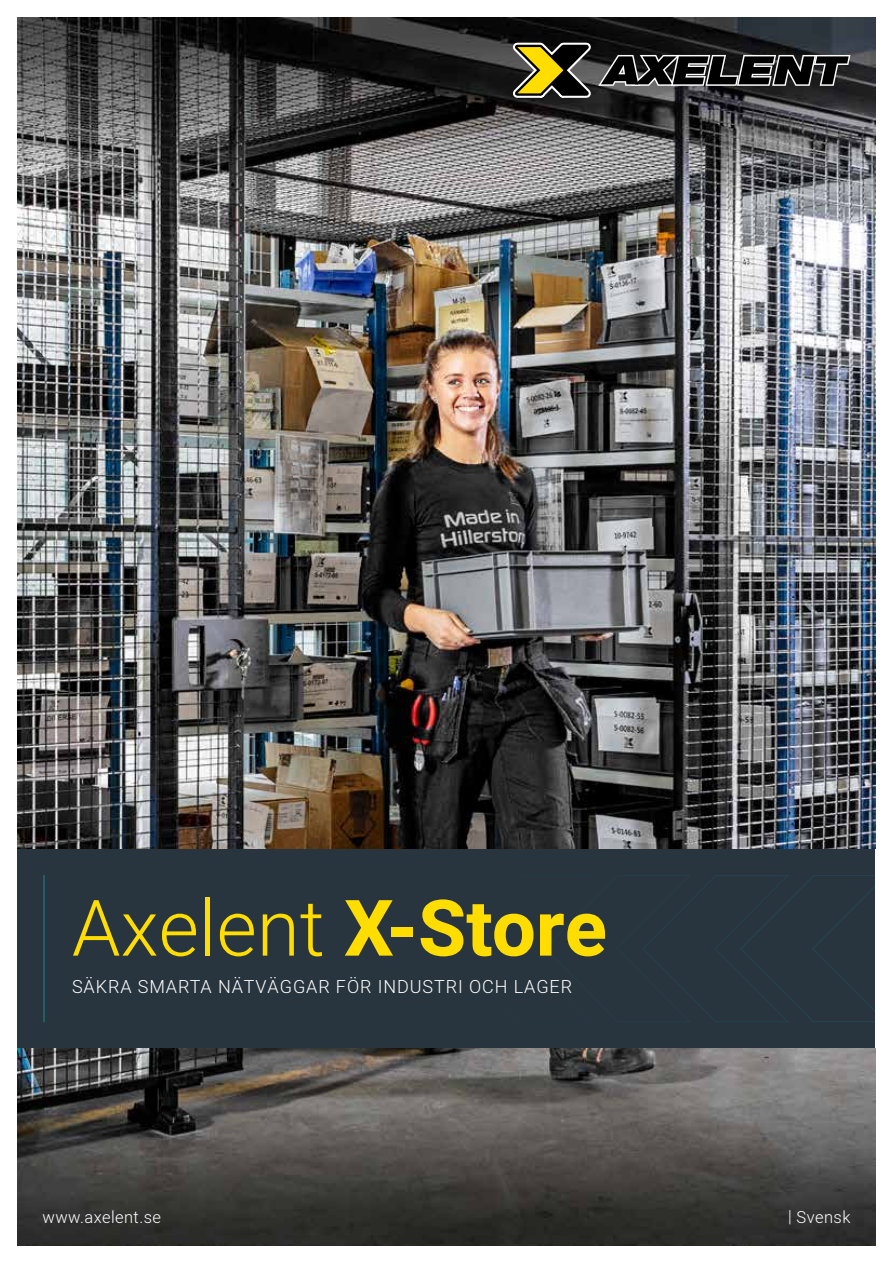
<style>
.page{position:relative;width:893px;height:1263px;background:#fff}
.page>*{position:absolute;margin:0;border:0;box-sizing:border-box;transform-origin:0 0}
.t1{font:300 78px "Heebo";color:#fd0}
.t2{font:300 18px "Heebo";letter-spacing:.05em;color:#fff}
.t3{font:300 16.5px "Heebo";letter-spacing:.025em;color:#fff}
.s1{font-weight:700}
</style>
<div class="page">
<img style="left:17px;top:17px;width:859px;height:1229px">
<div style="left:17px;top:849px;width:859px;height:199px;background:#28353f"></div>
<hr style="left:43px;top:875px;width:2px;height:147px;background:#256a73">
<svg style="left:643px;top:874px;width:233px;height:149px"></svg>
<svg style="left:513px;top:43px;width:337px;height:55px;background:#424033"></svg>
<h1 class="t1" style="left:72px;top:874px;width:537px">Axelent <span class="s1">X-Store</span></h1>
<p class="t2" style="left:72px;top:974px;width:502px">SÄKRA SMARTA NÄTVÄGGAR FÖR INDUSTRI OCH LAGER</p>
<p class="t3" style="left:43px;top:1205px;width:120px">www.axelent.se</p>
<p class="t3" style="left:788px;top:1205px;width:64px">| Svensk</p>
</div>
